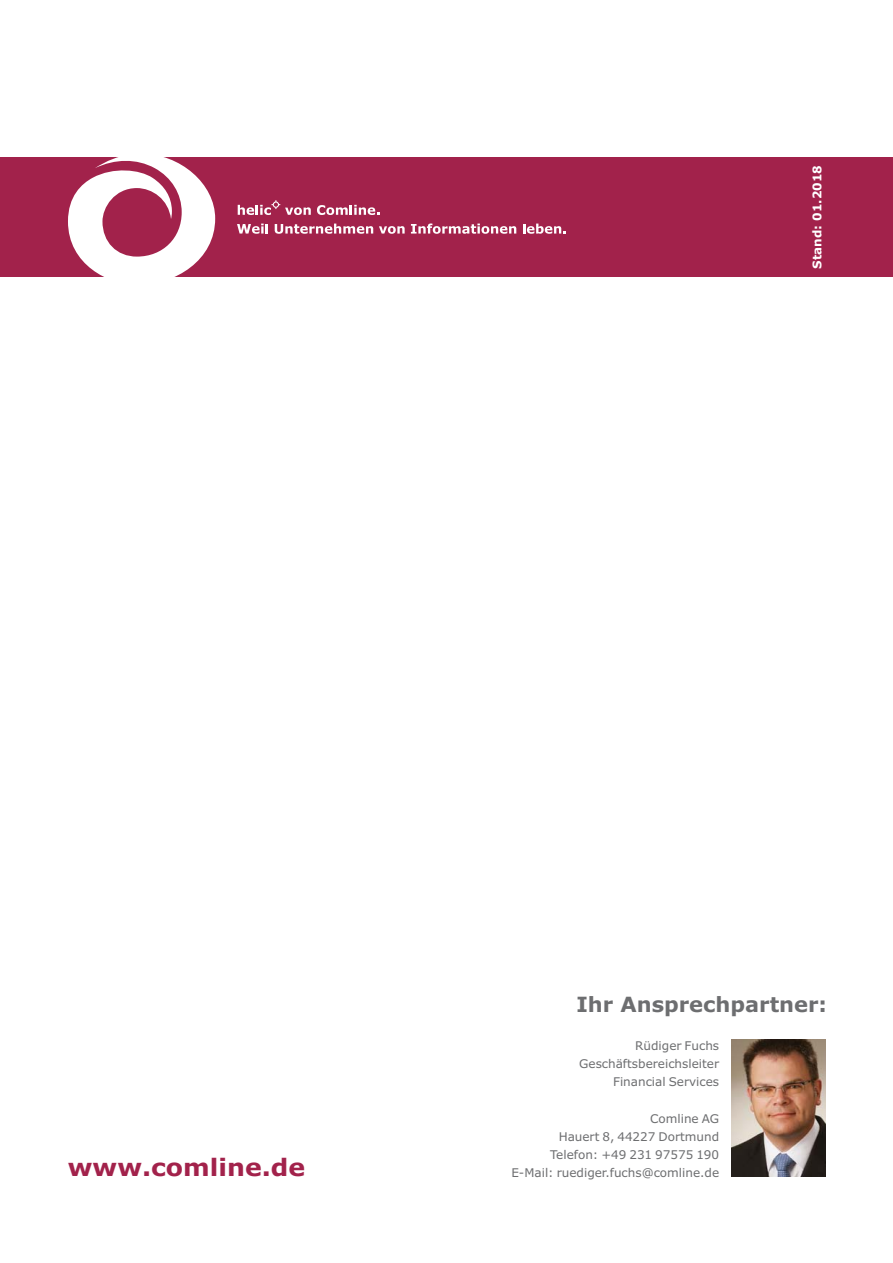
<style>
.page{position:relative;width:893px;height:1263px;background:#fff}
.page>*{position:absolute;margin:0;border:0;box-sizing:border-box;transform-origin:0 0}
.t1{font:700 24px "Verdana";color:#a2224b;scale:1.05 1}
.t2{font:700 21px "Verdana";color:#6d6e70}
.t3{font:12px/18px "Verdana";color:#6d6e70;text-align:right}
.t4{font:700 12px "Verdana";color:#fff}
</style>
<div class="page">
<div style="left:0;top:157px;width:893px;height:119px;background:#a2224b"></div>
<svg style="left:68px;top:157px;width:147px;height:120px"></svg>
<svg style="left:238px;top:200px;width:73px;height:15px"></svg>
<svg style="left:317px;top:205px;width:62px;height:10px"></svg>
<svg style="left:237px;top:224px;width:31px;height:10px"></svg>
<svg style="left:275px;top:224px;width:98px;height:10px"></svg>
<svg style="left:379px;top:226px;width:26px;height:8px"></svg>
<svg style="left:411px;top:224px;width:105px;height:10px"></svg>
<svg style="left:523px;top:224px;width:43px;height:10px"></svg>
<img style="left:731px;top:1040px;width:94px;height:137px">
<p class="t4" style="left:812px;top:269px;width:105px;rotate:-90deg">Stand: 01.2018</p>
<h1 class="t1" style="left:68px;top:1158px;width:227px">www.comline.de</h1>
<h2 class="t2" style="left:576px;top:996px;width:252px">Ihr Ansprechpartner:</h2>
<p class="t3" style="left:579px;top:1038px;width:141px">Rüdiger Fuchs<br>Geschäftsbereichsleiter<br>Financial Services</p>
<p class="t3" style="left:511px;top:1110px;width:209px">Comline AG<br>Hauert 8, 44227 Dortmund<br>Telefon: +49 231 97575 190<br>E-Mail: ruediger.fuchs@comline.de</p>
</div>
